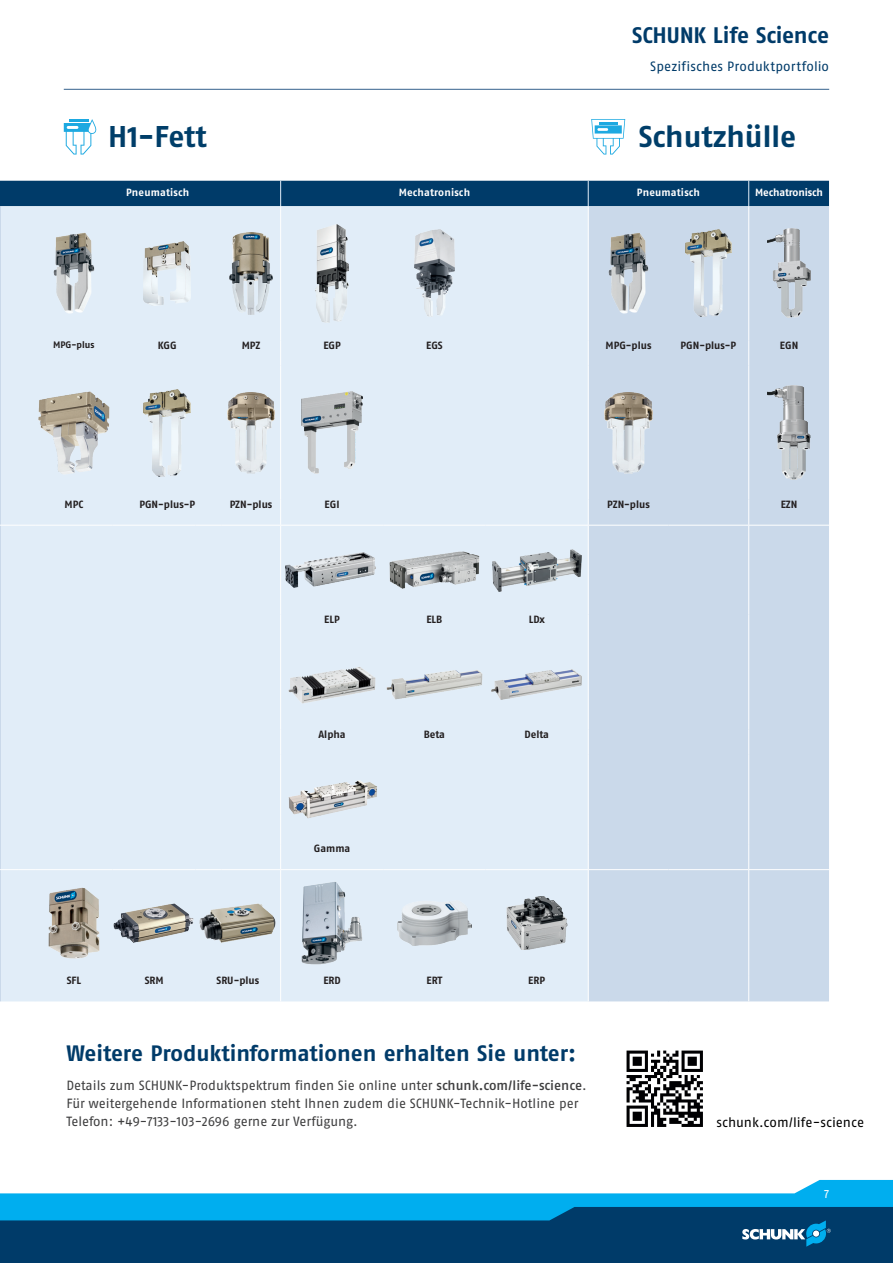
<style>
.page{position:relative;width:893px;height:1263px;background:#fff}
.page>*{position:absolute;margin:0;border:0;box-sizing:border-box;transform-origin:0 0}
.t1{font:700 30px "SCHUNK Fago Pro";color:#003e69}
.t2{font:700 22.5px "SCHUNK Fago Pro";letter-spacing:-.005em;color:#003b69}
.t3{font:700 22.35px "SCHUNK Fago Pro";letter-spacing:-.005em;color:#003b69}
.t4{font:13.5px "SCHUNK Fago Pro";letter-spacing:.01em;color:#003b69}
.t5{font:13.5px "SCHUNK Fago Pro";letter-spacing:.005em;color:#000}
.t6{font:13.35px/17.9px "SCHUNK Fago Pro";letter-spacing:-.005em;color:#3e3e3f}
.t7{font:12px "SCHUNK Fago Pro";color:#fff}
.t8{font:700 10.5px "SCHUNK Fago Pro";color:#231f20}
.t9{font:700 10.5px "SCHUNK Fago Pro";letter-spacing:.015em;color:#fff}
.t10{font:700 10.5px "SCHUNK Fago Pro";letter-spacing:-.015em;color:#fff}
.t11{font:700 9.45px "SCHUNK Fago Pro";color:#231f20}
.s1{font-weight:500}
</style>
<div class="page">
<div style="left:0;top:1202px;width:893px;height:61px;background:#003b69"></div>
<svg style="left:0;top:1180px;width:893px;height:67px"></svg>
<div style="left:0;top:206px;width:829px;height:795px;background:#cad9ea"></div>
<div style="left:1px;top:206px;width:587px;height:795px;background:#e1edf8"></div>
<hr style="left:280px;top:206px;width:1px;height:134px;background:#fff">
<svg style="left:280px;top:340px;width:1px;height:26px"></svg>
<hr style="left:280px;top:366px;width:1px;height:134px;background:#fff">
<svg style="left:280px;top:500px;width:1px;height:25px"></svg>
<hr style="left:280px;top:525px;width:1px;height:89px;background:#fff">
<svg style="left:280px;top:614px;width:1px;height:26px"></svg>
<hr style="left:280px;top:640px;width:1px;height:89px;background:#fff">
<svg style="left:280px;top:729px;width:1px;height:26px"></svg>
<hr style="left:280px;top:755px;width:1px;height:89px;background:#fff">
<svg style="left:280px;top:844px;width:1px;height:25px"></svg>
<hr style="left:280px;top:870px;width:1px;height:106px;background:#fff">
<svg style="left:280px;top:976px;width:1px;height:25px"></svg>
<div style="left:0;top:181px;width:829px;height:25px;background:#003b69"></div>
<hr style="left:748px;top:206px;width:1px;height:134px;background:#fff">
<svg style="left:748px;top:340px;width:1px;height:26px"></svg>
<hr style="left:748px;top:366px;width:1px;height:134px;background:#fff">
<svg style="left:748px;top:500px;width:1px;height:25px"></svg>
<svg style="left:0;top:869px;width:35px;height:1px"></svg>
<hr style="left:35px;top:869px;width:78px;height:1px;background:#fff">
<hr style="left:113px;top:869px;width:83px;height:1px;background:#fff">
<svg style="left:196px;top:869px;width:26px;height:1px"></svg>
<hr style="left:222px;top:869px;width:59px;height:1px;background:#fff">
<hr style="left:281px;top:869px;width:102px;height:1px;background:#fff">
<hr style="left:383px;top:869px;width:103px;height:1px;background:#fff">
<hr style="left:486px;top:869px;width:102px;height:1px;background:#fff">
<hr style="left:588px;top:869px;width:80px;height:1px;background:#fff">
<hr style="left:668px;top:869px;width:81px;height:1px;background:#fff">
<hr style="left:749px;top:869px;width:80px;height:1px;background:#fff">
<hr style="left:748px;top:525px;width:1px;height:89px;background:#fff">
<svg style="left:748px;top:614px;width:1px;height:26px"></svg>
<hr style="left:748px;top:640px;width:1px;height:89px;background:#fff">
<svg style="left:748px;top:729px;width:1px;height:26px"></svg>
<hr style="left:748px;top:755px;width:1px;height:89px;background:#fff">
<svg style="left:748px;top:844px;width:1px;height:25px"></svg>
<hr style="left:748px;top:870px;width:1px;height:106px;background:#fff">
<svg style="left:748px;top:976px;width:1px;height:25px"></svg>
<svg style="left:0;top:525px;width:35px;height:1px"></svg>
<hr style="left:35px;top:525px;width:78px;height:1px;background:#fff">
<hr style="left:113px;top:525px;width:83px;height:1px;background:#fff">
<svg style="left:196px;top:525px;width:26px;height:1px"></svg>
<hr style="left:222px;top:525px;width:59px;height:1px;background:#fff">
<hr style="left:281px;top:525px;width:102px;height:1px;background:#fff">
<hr style="left:383px;top:525px;width:103px;height:1px;background:#fff">
<hr style="left:486px;top:525px;width:102px;height:1px;background:#fff">
<hr style="left:588px;top:525px;width:80px;height:1px;background:#fff">
<hr style="left:668px;top:525px;width:81px;height:1px;background:#fff">
<hr style="left:749px;top:525px;width:80px;height:1px;background:#fff">
<hr style="left:588px;top:206px;width:1px;height:134px;background:#fff">
<svg style="left:588px;top:340px;width:1px;height:26px"></svg>
<hr style="left:588px;top:366px;width:1px;height:134px;background:#fff">
<svg style="left:588px;top:500px;width:1px;height:25px"></svg>
<hr style="left:588px;top:525px;width:1px;height:89px;background:#fff">
<svg style="left:588px;top:614px;width:1px;height:26px"></svg>
<hr style="left:588px;top:640px;width:1px;height:89px;background:#fff">
<svg style="left:588px;top:729px;width:1px;height:26px"></svg>
<hr style="left:588px;top:755px;width:1px;height:89px;background:#fff">
<svg style="left:588px;top:844px;width:1px;height:25px"></svg>
<hr style="left:588px;top:870px;width:1px;height:106px;background:#fff">
<svg style="left:588px;top:976px;width:1px;height:25px"></svg>
<img style="left:54px;top:233px;width:40px;height:81px">
<img style="left:144px;top:241px;width:47px;height:64px">
<img style="left:230px;top:232px;width:42px;height:82px">
<img style="left:316px;top:224px;width:33px;height:98px">
<img style="left:414px;top:230px;width:40px;height:87px">
<img style="left:608px;top:233px;width:41px;height:81px">
<img style="left:685px;top:230px;width:47px;height:87px">
<img style="left:768px;top:229px;width:42px;height:88px">
<img style="left:39px;top:391px;width:70px;height:83px">
<img style="left:144px;top:389px;width:47px;height:87px">
<img style="left:227px;top:392px;width:48px;height:81px">
<img style="left:302px;top:391px;width:61px;height:83px">
<img style="left:605px;top:392px;width:47px;height:81px">
<img style="left:768px;top:386px;width:43px;height:93px">
<img style="left:285px;top:552px;width:94px;height:36px">
<img style="left:389px;top:551px;width:91px;height:37px">
<img style="left:492px;top:549px;width:89px;height:42px">
<img style="left:288px;top:666px;width:88px;height:37px">
<img style="left:386px;top:669px;width:96px;height:31px">
<img style="left:492px;top:669px;width:90px;height:31px">
<img style="left:284px;top:779px;width:96px;height:41px">
<img style="left:48px;top:887px;width:52px;height:71px">
<img style="left:113px;top:904px;width:80px;height:38px">
<img style="left:199px;top:903px;width:76px;height:40px">
<img style="left:302px;top:881px;width:61px;height:84px">
<img style="left:398px;top:901px;width:73px;height:44px">
<img style="left:506px;top:896px;width:61px;height:53px">
<hr style="left:64px;top:89px;width:765px;height:1px;background:#35628d">
<svg style="left:64px;top:119px;width:33px;height:36px"></svg>
<svg style="left:591px;top:119px;width:34px;height:36px"></svg>
<svg style="left:626px;top:1050px;width:77px;height:77px"></svg>
<h2 class="t2" style="left:632px;top:22px;width:198px">SCHUNK Life Science</h2>
<p class="t4" style="left:650px;top:58px;width:180px">Spezifisches Produktportfolio</p>
<h1 class="t1" style="left:108px;top:119px;width:100px">H1-Fett</h1>
<h1 class="t1" style="left:639px;top:119px;width:159px">Schutzhülle</h1>
<p class="t9" style="left:126px;top:186px;width:65px">Pneumatisch</p>
<p class="t9" style="left:399px;top:186px;width:73px">Mechatronisch</p>
<p class="t9" style="left:637px;top:186px;width:65px">Pneumatisch</p>
<p class="t10" style="left:755px;top:186px;width:69px">Mechatronisch</p>
<p class="t11" style="left:53px;top:339px;width:43px">MPG-plus</p>
<p class="t8" style="left:158px;top:339px;width:20px">KGG</p>
<p class="t8" style="left:242px;top:339px;width:20px">MPZ</p>
<p class="t8" style="left:323px;top:339px;width:19px">EGP</p>
<p class="t8" style="left:426px;top:339px;width:18px">EGS</p>
<p class="t8" style="left:605px;top:339px;width:48px">MPG-plus</p>
<p class="t8" style="left:680px;top:339px;width:57px">PGN-plus-P</p>
<p class="t8" style="left:780px;top:339px;width:20px">EGN</p>
<p class="t8" style="left:65px;top:498px;width:20px">MPC</p>
<p class="t8" style="left:139px;top:498px;width:57px">PGN-plus-P</p>
<p class="t8" style="left:230px;top:498px;width:44px">PZN-plus</p>
<p class="t8" style="left:325px;top:498px;width:16px">EGI</p>
<p class="t8" style="left:607px;top:498px;width:44px">PZN-plus</p>
<p class="t8" style="left:781px;top:498px;width:18px">EZN</p>
<p class="t8" style="left:324px;top:613px;width:17px">ELP</p>
<p class="t8" style="left:426px;top:613px;width:18px">ELB</p>
<p class="t8" style="left:529px;top:613px;width:18px">LDx</p>
<p class="t8" style="left:319px;top:728px;width:29px">Alpha</p>
<p class="t8" style="left:424px;top:728px;width:23px">Beta</p>
<p class="t8" style="left:524px;top:728px;width:26px">Delta</p>
<p class="t8" style="left:314px;top:842px;width:38px">Gamma</p>
<p class="t8" style="left:67px;top:974px;width:16px">SFL</p>
<p class="t8" style="left:145px;top:974px;width:20px">SRM</p>
<p class="t8" style="left:217px;top:974px;width:44px">SRU-plus</p>
<p class="t8" style="left:323px;top:974px;width:19px">ERD</p>
<p class="t8" style="left:426px;top:974px;width:17px">ERT</p>
<p class="t8" style="left:528px;top:974px;width:18px">ERP</p>
<h3 class="t3" style="left:66px;top:1040px;width:511px">Weitere Produktinformationen erhalten Sie unter:</h3>
<p class="t6" style="left:66px;top:1077px;width:522px">Details zum SCHUNK-Produktspektrum finden Sie online unter <span class="s1">schunk.com/life-science</span>.<br>Für weitergehende Informationen steht Ihnen zudem die SCHUNK-Technik-Hotline per<br>Telefon: +49-7133-103-2696 gerne zur Verfügung.</p>
<p class="t5" style="left:716px;top:1114px;width:149px">schunk.com/life-science</p>
<p class="t7" style="left:824px;top:1186px;width:6px">7</p>
</div>
